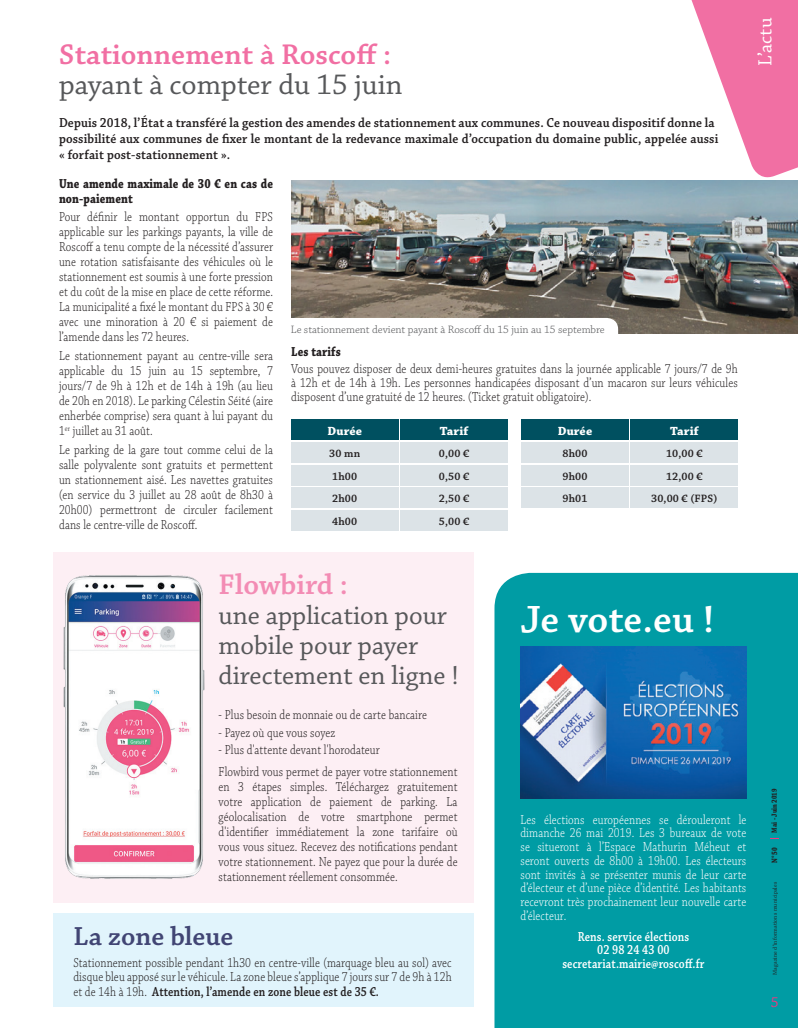
<style>
.page{position:relative;width:798px;height:1028px;background:#fff}
.page>*{position:absolute;margin:0;border:0;box-sizing:border-box;transform-origin:0 0}
.t1{font:600 40px "Chaparral Pro";letter-spacing:-.005em;color:#fff}
.t2{font:600 30px "Chaparral Pro";color:#f16fa3}
.t3{font:30px "Chaparral Pro";color:#57585a}
.t4{font:600 30px "Chaparral Pro";color:#f38cb4}
.t5{font:27.5px/30px "Chaparral Pro";color:#57585a}
.t6{font:600 27.5px "Chaparral Pro";color:#414574}
.t7{font:20px "Chaparral Pro";color:#fff}
.t8{font:15px "Chaparral Pro";color:#ef377f}
.t9{font:300 13.75px/15px "Chaparral Pro";letter-spacing:.01em;color:#231f20;text-align:justify;scale:.82 1}
.t10{font:300 13.75px/13.8px "Chaparral Pro";letter-spacing:.01em;color:#fff;text-align:justify;scale:.82 1}
.t11{font:600 13.75px/16.2px "Chaparral Pro";letter-spacing:.01em;color:#231f20;scale:.92 1}
.t12{font:600 13.75px/13.8px "Chaparral Pro";letter-spacing:.01em;color:#fff;text-align:center;scale:.82 1}
.t13{font:700 13.75px/15px "Chaparral Pro";letter-spacing:.01em;color:#231f20;scale:.82 1}
.t14{font:700 12.5px "Chaparral Pro";letter-spacing:.01em;color:#fff}
.t15{font:600 11.25px "Chaparral Pro";letter-spacing:.01em;color:#231f20}
.t16{font:300 11.25px "Chaparral Pro";color:#57585a}
.t17{font:700 8.25px "Chaparral Pro";color:#231f20;scale:.8 1}
.t18{font:700 7.75px "Chaparral Pro";color:#231f20;scale:.8 1}
.t19{font:5.75px "Chaparral Pro";letter-spacing:.02em;color:#231f20}
.s1{font-weight:600}
</style>
<div class="page">
<div style="left:54px;top:552px;width:420px;height:351px;background:#fdeff4"></div>
<div style="left:494px;top:573px;width:303px;height:455px;background:#009ca4"></div>
<img style="left:291px;top:180px;width:506px;height:154px">
<svg style="left:291px;top:318px;width:327px;height:16px"></svg>
<hr style="left:0;top:459px;width:1px;height:546px;background:#f16fa3">
<div style="left:54px;top:913px;width:420px;height:93px;background:#e1f4fc"></div>
<svg style="left:672px;top:0;width:125px;height:182px"></svg>
<div style="left:291px;top:510px;width:107px;height:20px;background:#dce3e7"></div>
<div style="left:291px;top:487px;width:107px;height:21px;background:#dce3e7"></div>
<div style="left:291px;top:465px;width:107px;height:20px;background:#dce3e7"></div>
<div style="left:291px;top:442px;width:107px;height:21px;background:#dce3e7"></div>
<div style="left:291px;top:420px;width:107px;height:20px;background:#005060"></div>
<div style="left:400px;top:510px;width:107px;height:20px;background:#dce3e7"></div>
<div style="left:400px;top:487px;width:107px;height:21px;background:#dce3e7"></div>
<div style="left:400px;top:465px;width:107px;height:20px;background:#dce3e7"></div>
<div style="left:400px;top:442px;width:107px;height:21px;background:#dce3e7"></div>
<div style="left:400px;top:420px;width:107px;height:20px;background:#005060"></div>
<div style="left:521px;top:487px;width:107px;height:21px;background:#dce3e7"></div>
<div style="left:521px;top:465px;width:107px;height:20px;background:#dce3e7"></div>
<div style="left:521px;top:442px;width:107px;height:21px;background:#dce3e7"></div>
<div style="left:521px;top:420px;width:107px;height:20px;background:#005060"></div>
<div style="left:630px;top:487px;width:107px;height:21px;background:#dce3e7"></div>
<div style="left:630px;top:465px;width:107px;height:20px;background:#dce3e7"></div>
<div style="left:630px;top:442px;width:107px;height:21px;background:#dce3e7"></div>
<div style="left:630px;top:420px;width:107px;height:20px;background:#005060"></div>
<img style="left:63px;top:575px;width:142px;height:304px">
<img style="left:520px;top:647px;width:226px;height:151px">
<h2 class="t2" style="left:59px;top:37px;width:333px">Stationnement à Roscoff :</h2>
<h2 class="t3" style="left:59px;top:67px;width:345px">payant à compter du 15 juin</h2>
<p class="t11" style="left:59px;top:115px;width:718px">Depuis 2018, l’État a transféré la gestion des amendes de stationnement aux communes. Ce nouveau dispositif donne la possibilité aux communes de fixer le montant de la redevance maximale d’occupation du domaine public, appelée aussi « forfait post-stationnement ».</p>
<p class="t13" style="left:59px;top:176px;width:262px">Une amende maximale de 30 € en cas de non-paiement</p>
<p class="t9" style="left:59px;top:210px;width:262px">Pour définir le montant opportun du FPS applicable sur les parkings payants, la ville de Roscoff a tenu compte de la nécessité d’assurer une rotation satisfaisante des véhicules où le stationnement est soumis à une forte pression et du coût de la mise en place de cette réforme.<br>La municipalité a fixé le montant du FPS à 30 € avec une minoration à 20 € si paiement de l’amende dans les 72 heures.</p>
<p class="t9" style="left:59px;top:349px;width:262px">Le stationnement payant au centre-ville sera applicable du 15 juin au 15 septembre, 7 jours/7 de 9h à 12h et de 14h à 19h (au lieu de 20h en 2018). Le parking Célestin Séité (aire enherbée comprise) sera quant à lui payant du 1<sup>er</sup> juillet au 31 août.</p>
<p class="t9" style="left:59px;top:442px;width:262px">Le parking de la gare tout comme celui de la salle polyvalente sont gratuits et permettent un stationnement aisé. Les navettes gratuites (en service du 3 juillet au 28 août de 8h30 à 20h00) permettront de circuler facilement dans le centre-ville de Roscoff.</p>
<p class="t16" style="left:291px;top:323px;width:315px">Le stationnement devient payant à Roscoff du 15 juin au 15 septembre</p>
<p class="t13" style="left:291px;top:345px;width:62px">Les tarifs</p>
<p class="t9" style="left:291px;top:363px;width:546px;line-height:13.8px">Vous pouvez disposer de deux demi-heures gratuites dans la journée applicable 7 jours/7 de 9h à 12h et de 14h à 19h. Les personnes handicapées disposant d’un macaron sur leurs véhicules disposent d’une gratuité de 12 heures. (Ticket gratuit obligatoire).</p>
<p class="t14" style="left:327px;top:423px;width:36px">Durée</p>
<p class="t14" style="left:439px;top:423px;width:30px">Tarif</p>
<p class="t14" style="left:557px;top:423px;width:36px">Durée</p>
<p class="t14" style="left:669px;top:423px;width:30px">Tarif</p>
<p class="t15" style="left:329px;top:447px;width:32px">30 mn</p>
<p class="t15" style="left:438px;top:447px;width:32px">0,00 €</p>
<p class="t15" style="left:562px;top:447px;width:26px">8h00</p>
<p class="t15" style="left:665px;top:447px;width:38px">10,00 €</p>
<p class="t15" style="left:332px;top:470px;width:26px">1h00</p>
<p class="t15" style="left:438px;top:470px;width:32px">0,50 €</p>
<p class="t15" style="left:562px;top:470px;width:26px">9h00</p>
<p class="t15" style="left:665px;top:470px;width:38px">12,00 €</p>
<p class="t15" style="left:332px;top:492px;width:26px">2h00</p>
<p class="t15" style="left:438px;top:492px;width:32px">2,50 €</p>
<p class="t15" style="left:562px;top:492px;width:26px">9h01</p>
<p class="t15" style="left:651px;top:492px;width:68px">30,00 € (FPS)</p>
<p class="t15" style="left:332px;top:515px;width:26px">4h00</p>
<p class="t15" style="left:438px;top:515px;width:32px">5,00 €</p>
<h3 class="t7" style="left:753px;top:66px;width:50px;rotate:-90deg">L’actu</h3>
<h2 class="t4" style="left:218px;top:567px;width:131px">Flowbird :</h2>
<h3 class="t5" style="left:218px;top:601px;width:241px">une application pour mobile pour payer directement en ligne !</h3>
<p class="t9" style="left:218px;top:708px;width:255px">- Plus besoin de monnaie ou de carte bancaire</p>
<p class="t9" style="left:218px;top:725px;width:144px">- Payez où que vous soyez</p>
<p class="t9" style="left:218px;top:739px;width:293px;line-height:22.1px">- Plus d'attente devant l'horodateur<br>Flowbird vous permet de payer votre stationnement</p>
<p class="t9" style="left:218px;top:779px;width:293px">en 3 étapes simples. Téléchargez gratuitement votre application de paiement de parking. La géolocalisation de votre smartphone permet d'identifier immédiatement la zone tarifaire où vous vous situez. Recevez des notifications pendant votre stationnement. Ne payez que pour la durée de stationnement réellement consommée.</p>
<h3 class="t6" style="left:73px;top:920px;width:161px">La zone bleue</h3>
<p class="t9" style="left:73px;top:956px;width:462px;line-height:14.5px">Stationnement possible pendant 1h30 en centre-ville (marquage bleu au sol) avec disque bleu apposé sur le véhicule. La zone bleue s’applique 7 jours sur 7 de 9h à 12h et de 14h à 19h. <span class="s1">Attention, l’amende en zone bleue est de 35 €.</span></p>
<h1 class="t1" style="left:520px;top:596px;width:195px">Je vote.eu !</h1>
<p class="t10" style="left:520px;top:813px;width:277px">Les élections européennes se dérouleront le dimanche 26 mai 2019. Les 3 bureaux de vote se situeront à l’Espace Mathurin Méheut et seront ouverts de 8h00 à 19h00. Les électeurs sont invités à se présenter munis de leur carte d’électeur et d’une pièce d’identité. Les habitants recevront très prochainement leur nouvelle carte d’électeur.</p>
<p class="t12" style="left:562px;top:929px;width:175px">Rens. service élections<br>02 98 24 43 00 secretariat.mairie@roscoff.fr</p>
<p class="t18" style="left:769px;top:832px;width:57px;rotate:-90deg">Mai - Juin 2019</p>
<p class="t17" style="left:769px;top:863px;width:21px;rotate:-90deg">N°50</p>
<p class="t19" style="left:771px;top:974px;width:94px;rotate:-90deg">Magazine d’informations municipales</p>
<p class="t8" style="left:770px;top:993px;width:9px">5</p>
</div>
